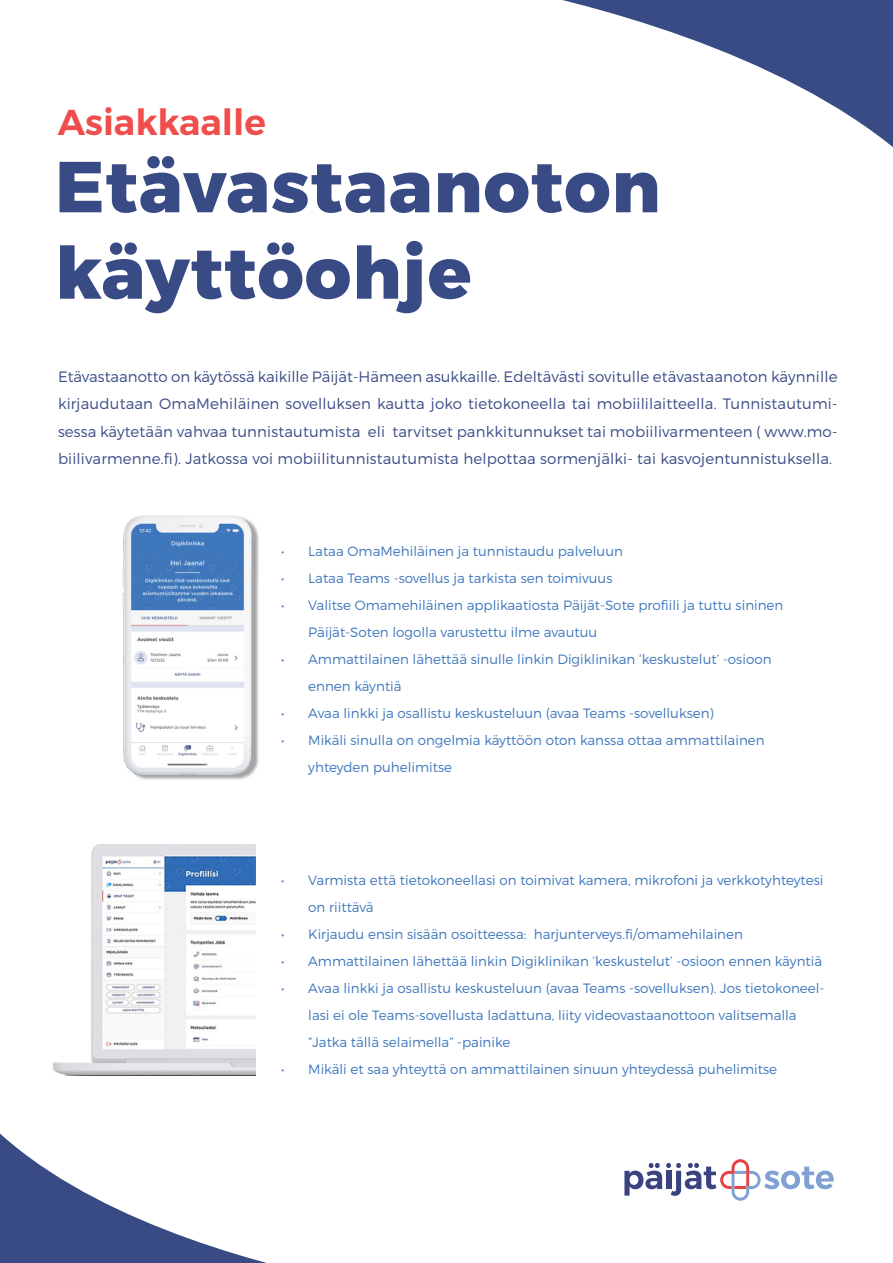
<style>
.page{position:relative;width:893px;height:1263px;background:#fff}
.page>*{position:absolute;margin:0;border:0;box-sizing:border-box;transform-origin:0 0}
.t1{font:72px/86.4px "Trueno Ex Bd";letter-spacing:.015em;color:#394b85}
.t2{font:36px "Trueno S Bd";color:#f04e4c}
.t3{font:15px/27px "Trueno Lt";letter-spacing:.01em;color:#394b85;text-align:justify}
.t4{font:13.5px/27px "Trueno Lt";color:#3f77bc}
</style>
<div class="page">
<img style="left:122px;top:515px;width:137px;height:247px">
<svg style="left:562px;top:0;width:331px;height:147px"></svg>
<svg style="left:624px;top:1159px;width:210px;height:42px"></svg>
<svg style="left:0;top:762px;width:267px;height:501px"></svg>
<p class="t2" style="left:58px;top:100px;width:210px">Asiakkaalle</p>
<p class="t1" style="left:55px;top:145px;width:607px">Etävastaanoton käyttöohje</p>
<p class="t3" style="left:58px;top:363px;width:781px">Etävastaanotto on käytössä kaikille Päijät-Hämeen asukkaille. Edeltävästi sovitulle etävastaanoton käynnille kirjaudutaan OmaMehiläinen sovelluksen kautta joko tietokoneella tai mobiililaitteella. Tunnistautumi&shy;sessa käytetään vahvaa tunnistautumista eli tarvitset pankkitunnukset tai mobiilivarmenteen ( www.mo&shy;biilivarmenne.fi). Jatkossa voi mobiilitunnistautumista helpottaa sormenjälki- tai kasvojentunnistuksella.</p>
<p class="t4" style="left:281px;top:537px;width:343px">• Lataa OmaMehiläinen ja tunnistaudu palveluun</p>
<p class="t4" style="left:281px;top:564px;width:333px">• Lataa Teams -sovellus ja tarkista sen toimivuus</p>
<p class="t4" style="left:308px;top:591px;width:477px;text-indent:-27px">• Valitse Omamehiläinen applikaatiosta Päijät-Sote profiili ja tuttu sininen<br>Päijät-Soten logolla varustettu ilme avautuu</p>
<p class="t4" style="left:308px;top:645px;width:465px;text-indent:-27px">• Ammattilainen lähettää sinulle linkin Digiklinikan ‘keskustelut’ -osioon ennen käyntiä</p>
<p class="t4" style="left:281px;top:699px;width:434px">• Avaa linkki ja osallistu keskusteluun (avaa Teams -sovelluksen)</p>
<p class="t4" style="left:308px;top:726px;width:458px;text-indent:-27px">• Mikäli sinulla on ongelmia käyttöön oton kanssa ottaa ammattilainen yhteyden puhelimitse</p>
<p class="t4" style="left:308px;top:866px;width:517px;text-indent:-27px">• Varmista että tietokoneellasi on toimivat kamera, mikrofoni ja verkkotyhteytesi on riittävä</p>
<p class="t4" style="left:281px;top:920px;width:463px">• Kirjaudu ensin sisään osoitteessa: harjunterveys.fi/omamehilainen</p>
<p class="t4" style="left:281px;top:947px;width:542px">• Ammattilainen lähettää linkin Digiklinikan ‘keskustelut’ -osioon ennen käyntiä</p>
<p class="t4" style="left:308px;top:974px;width:518px;text-indent:-27px">• Avaa linkki ja osallistu keskusteluun (avaa Teams -sovelluksen). Jos tietokoneel&shy;lasi ei ole Teams-sovellusta ladattuna, liity videovastaanottoon valitsemalla ”Jatka tällä selaimella” -painike</p>
<p class="t4" style="left:281px;top:1055px;width:497px">• Mikäli et saa yhteyttä on ammattilainen sinuun yhteydessä puhelimitse</p>
</div>
